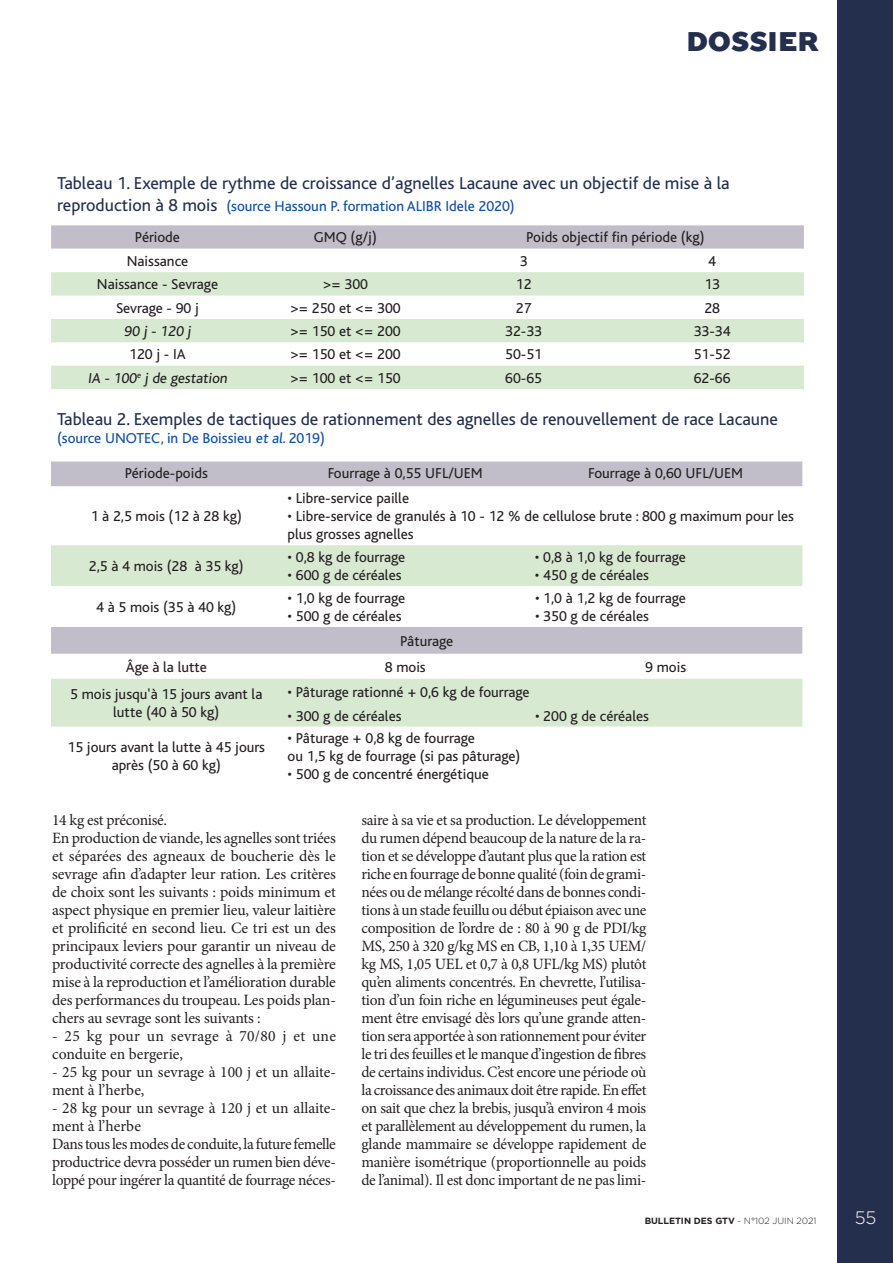
<style>
.page{position:relative;width:893px;height:1263px;background:#fff}
.page>*{position:absolute;margin:0;border:0;box-sizing:border-box;transform-origin:0 0}
.t1{font:900 27px "TT Prosto Sans";letter-spacing:.01em;color:#242f4e}
.t2{font:18px "Bliss";color:#242f4e}
.t3{font:300 18px "Gotham";color:#fff}
.t4{font:15.75px/18px "Minion Pro";letter-spacing:-.01em;color:#231f20}
.t5{font:15.75px/18px "Minion Pro";letter-spacing:.01em;color:#231f20}
.t6{font:15px/18px "Bliss";color:#231f20}
.t7{font:15px/31.5px "Bliss";color:#0d4da1}
.t8{font:700 9px "Gotham";color:#231f20}
.s1{font-size:18px;color:#242f4e}
.s2{color:#231f20}
.s3{font-weight:300}
</style>
<div class="page">
<div style="left:838px;top:0;width:55px;height:1263px;background:#242f4e"></div>
<svg style="left:51px;top:225px;width:753px;height:24px;background:#c3c0ca"></svg>
<svg style="left:51px;top:272px;width:753px;height:117px;fill:#d8e9d2"></svg>
<div style="left:51px;top:461px;width:751px;height:25px;background:#c1bec9"></div>
<svg style="left:51px;top:486px;width:751px;height:241px"></svg>
<svg style="left:51px;top:545px;width:751px;height:181px;fill:#d8e9d2"></svg>
<h1 class="t1" style="left:686px;top:23px;width:134px">DOSSIER</h1>
<p class="t2" style="left:57px;top:174px;width:674px">Tableau 1. Exemple de rythme de croissance d’agnelles Lacaune avec un objectif de mise à la</p>
<p class="t7" style="left:135px;top:190px;width:381px;text-indent:-78px"><span class="s1">reproduction à 8 mois</span> (source Hassoun P. formation ALIBR Idele 2020)<br><span class="s2">Période</span></p>
<p class="t6" style="left:314px;top:229px;width:65px">GMQ (g/j)</p>
<p class="t6" style="left:526px;top:229px;width:180px">Poids objectif fin période (kg)</p>
<p class="t6" style="left:127px;top:252px;width:63px">Naissance</p>
<p class="t6" style="left:520px;top:252px;width:9px">3</p>
<p class="t6" style="left:708px;top:252px;width:9px">4</p>
<p class="t6" style="left:97px;top:276px;width:123px">Naissance - Sevrage</p>
<p class="t6" style="left:323px;top:276px;width:47px">&gt;= 300</p>
<p class="t6" style="left:516px;top:276px;width:17px">12</p>
<p class="t6" style="left:704px;top:276px;width:17px">13</p>
<p class="t6" style="left:116px;top:299px;width:84px">Sevrage - 90 j</p>
<p class="t6" style="left:290px;top:299px;width:112px">&gt;= 250 et &lt;= 300</p>
<p class="t6" style="left:516px;top:299px;width:17px">27</p>
<p class="t6" style="left:704px;top:299px;width:17px">28</p>
<p class="t6" style="left:124px;top:322px;width:69px">90 j - 120 j</p>
<p class="t6" style="left:290px;top:322px;width:112px">&gt;= 150 et &lt;= 200</p>
<p class="t6" style="left:505px;top:322px;width:38px">32-33</p>
<p class="t6" style="left:694px;top:322px;width:38px">33-34</p>
<p class="t6" style="left:129px;top:346px;width:58px">120 j - IA</p>
<p class="t6" style="left:290px;top:346px;width:112px">&gt;= 150 et &lt;= 200</p>
<p class="t6" style="left:505px;top:346px;width:38px">50-51</p>
<p class="t6" style="left:694px;top:346px;width:38px">51-52</p>
<p class="t6" style="left:88px;top:369px;width:143px">IA - 100<sup>e</sup> j de gestation</p>
<p class="t6" style="left:290px;top:369px;width:112px">&gt;= 100 et &lt;= 150</p>
<p class="t6" style="left:505px;top:369px;width:38px">60-65</p>
<p class="t6" style="left:694px;top:369px;width:38px">62-66</p>
<p class="t2" style="left:57px;top:410px;width:722px">Tableau 2. Exemples de tactiques de rationnement des agnelles de renouvellement de race Lacaune</p>
<p class="t7" style="left:57px;top:423px;width:269px">(source UNOTEC, in De Boissieu et al. 2019)</p>
<p class="t6" style="left:125px;top:465px;width:85px">Période-poids</p>
<p class="t6" style="left:328px;top:465px;width:157px">Fourrage à 0,55 UFL/UEM</p>
<p class="t6" style="left:588px;top:465px;width:157px">Fourrage à 0,60 UFL/UEM</p>
<p class="t6" style="left:91px;top:508px;width:153px">1 à 2,5 mois (12 à 28 kg)</p>
<p class="t6" style="left:288px;top:490px;width:123px">• Libre-service paille</p>
<p class="t6" style="left:288px;top:508px;width:508px">• Libre-service de granulés à 10 - 12 % de cellulose brute : 800 g maximum pour les plus grosses agnelles</p>
<p class="t6" style="left:89px;top:557px;width:156px">2,5 à 4 mois (28 à 35 kg)</p>
<p class="t6" style="left:96px;top:598px;width:142px">4 à 5 mois (35 à 40 kg)</p>
<p class="t6" style="left:288px;top:548px;width:119px">• 0,8 kg de fourrage</p>
<p class="t6" style="left:288px;top:566px;width:115px">• 600 g de céréales</p>
<p class="t6" style="left:288px;top:589px;width:119px">• 1,0 kg de fourrage</p>
<p class="t6" style="left:288px;top:607px;width:115px">• 500 g de céréales</p>
<p class="t6" style="left:400px;top:632px;width:55px">Pâturage</p>
<p class="t6" style="left:535px;top:548px;width:152px">• 0,8 à 1,0 kg de fourrage</p>
<p class="t6" style="left:535px;top:566px;width:115px">• 450 g de céréales</p>
<p class="t6" style="left:535px;top:589px;width:152px">• 1,0 à 1,2 kg de fourrage</p>
<p class="t6" style="left:535px;top:607px;width:115px">• 350 g de céréales</p>
<p class="t6" style="left:126px;top:658px;width:83px">Âge à la lutte</p>
<p class="t6" style="left:385px;top:658px;width:42px">8 mois</p>
<p class="t6" style="left:645px;top:658px;width:42px">9 mois</p>
<p class="t6" style="left:70px;top:685px;width:194px;text-align:center">5 mois jusqu'à 15 jours avant la lutte (40 à 50 kg)</p>
<p class="t6" style="left:288px;top:683px;width:244px">• Pâturage rationné + 0,6 kg de fourrage</p>
<p class="t6" style="left:288px;top:707px;width:115px">• 300 g de céréales</p>
<p class="t6" style="left:535px;top:707px;width:115px">• 200 g de céréales</p>
<p class="t6" style="left:68px;top:739px;width:199px;text-align:center">15 jours avant la lutte à 45 jours après (50 à 60 kg)</p>
<p class="t6" style="left:288px;top:730px;width:234px">• Pâturage + 0,8 kg de fourrage<br>ou 1,5 kg de fourrage (si pas pâturage)</p>
<p class="t6" style="left:288px;top:766px;width:203px">• 500 g de concentré énergétique</p>
<p class="t4" style="left:52px;top:811px;width:285px">14 kg est préconisé.<br>En production de viande, les agnelles sont triées et séparées des agneaux de boucherie dès le sevrage afin d’adapter leur ration. Les critères de choix sont les suivants : poids minimum et aspect physique en premier lieu, valeur laitière et prolificité en second lieu. Ce tri est un des principaux leviers pour garantir un niveau de productivité correcte des agnelles à la première mise à la reproduction et l’amélioration durable des performances du troupeau. Les poids plan&shy;chers au sevrage sont les suivants :</p>
<p class="t5" style="left:52px;top:1027px;width:285px">- 25 kg pour un sevrage à 70/80 j et une conduite en bergerie,</p>
<p class="t4" style="left:52px;top:1063px;width:285px">- 25 kg pour un sevrage à 100 j et un allaite&shy;ment à l’herbe,</p>
<p class="t4" style="left:52px;top:1099px;width:285px">- 28 kg pour un sevrage à 120 j et un allaite&shy;ment à l’herbe<br>Dans tous les modes de conduite, la future femelle productrice devra posséder un rumen bien déve&shy;loppé pour ingérer la quantité de fourrage néces-</p>
<p class="t4" style="left:361px;top:811px;width:287px;text-align:justify">saire à sa vie et sa production. Le développement du rumen dépend beaucoup de la nature de la ra&shy;tion et se développe d’autant plus que la ration est riche en fourrage de bonne qualité (foin de grami&shy;nées ou de mélange récolté dans de bonnes condi&shy;tions à un stade feuillu ou début épiaison avec une composition de l’ordre de : 80 à 90 g de PDI/kg MS, 250 à 320 g/kg MS en CB, 1,10 à 1,35 UEM/ kg MS, 1,05 UEL et 0,7 à 0,8 UFL/kg MS) plutôt qu’en aliments concentrés. En chevrette, l’utilisa&shy;tion d’un foin riche en légumineuses peut égale&shy;ment être envisagé dès lors qu’une grande atten&shy;tion sera apportée à son rationnement pour éviter le tri des feuilles et le manque d’ingestion de fibres de certains individus. C’est encore une période où la croissance des animaux doit être rapide. En effet on sait que chez la brebis, jusqu’à environ 4 mois et parallèlement au développement du rumen, la glande mammaire se développe rapidement de manière isométrique (proportionnelle au poids de l’animal). Il est donc important de ne pas limi-</p>
<p class="t8" style="left:645px;top:1215px;width:173px">BULLETIN DES GTV <span class="s3">- N°102 JUIN 2021</span></p>
<p class="t3" style="left:846px;top:1206px;width:23px">55</p>
<p class="t3" style="left:855px;top:1206px;width:23px">55</p>
</div>
